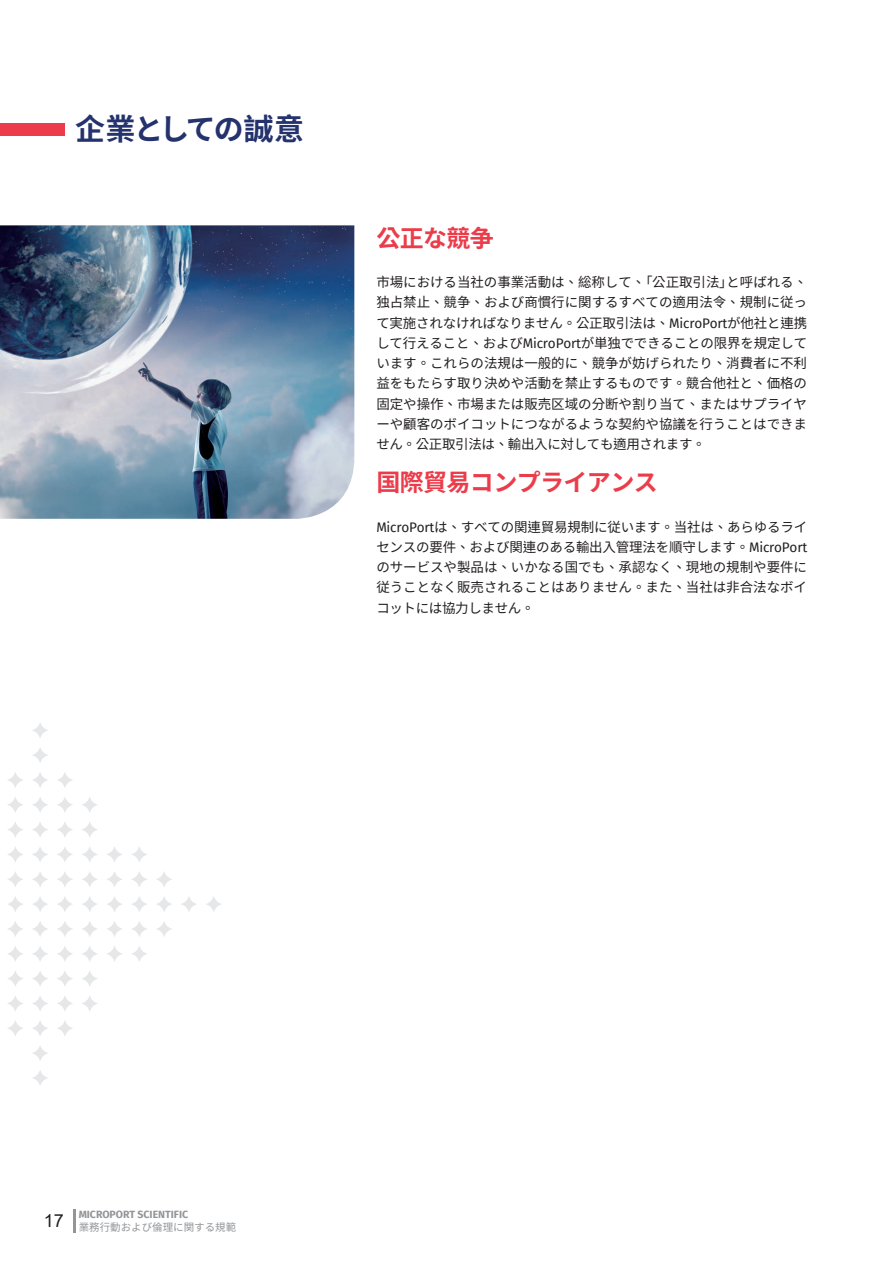
<style>
.page{position:relative;width:893px;height:1263px;background:#fff}
.page>*{position:absolute;margin:0;border:0;box-sizing:border-box;transform-origin:0 0}
.t1{font:700 30px "Noto Sans CJ Ktc";letter-spacing:-.045em;color:#24326d}
.t2{font:700 24px "Noto Sans CJ Ktc";letter-spacing:-.025em;color:#ec3c4b}
.t3{font:13.5px/20.2px "Noto Sans CJ Ktc";letter-spacing:-.005em;color:#231f20;text-align:justify}
.t4{font:700 10.5px "Fira Sans";color:#939598}
.t5{font:10.5px "Noto Sans CJ Ktc";color:#939598}
.s1{font-family:"Fira Sans"}
</style>
<div class="page">
<hr style="left:73px;top:1209px;width:3px;height:23px;background:#939598">
<div style="left:0;top:124px;width:64px;height:12px;background:#ec3c4b"></div>
<img style="left:0;top:225px;width:354px;height:294px">
<svg style="left:206px;top:896px;width:15px;height:16px"></svg>
<svg style="left:181px;top:897px;width:16px;height:15px"></svg>
<svg style="left:157px;top:897px;width:15px;height:15px"></svg>
<svg style="left:132px;top:896px;width:15px;height:16px"></svg>
<svg style="left:107px;top:896px;width:15px;height:16px"></svg>
<svg style="left:82px;top:896px;width:15px;height:16px"></svg>
<svg style="left:57px;top:897px;width:16px;height:15px"></svg>
<svg style="left:33px;top:897px;width:15px;height:15px"></svg>
<svg style="left:8px;top:896px;width:15px;height:16px"></svg>
<svg style="left:156px;top:872px;width:16px;height:15px"></svg>
<svg style="left:132px;top:872px;width:15px;height:15px"></svg>
<svg style="left:107px;top:871px;width:15px;height:16px"></svg>
<svg style="left:82px;top:872px;width:15px;height:15px"></svg>
<svg style="left:57px;top:872px;width:16px;height:15px"></svg>
<svg style="left:32px;top:872px;width:16px;height:15px"></svg>
<svg style="left:8px;top:872px;width:15px;height:15px"></svg>
<svg style="left:132px;top:847px;width:15px;height:15px"></svg>
<svg style="left:107px;top:847px;width:15px;height:15px"></svg>
<svg style="left:82px;top:847px;width:16px;height:15px"></svg>
<svg style="left:57px;top:847px;width:16px;height:15px"></svg>
<svg style="left:32px;top:847px;width:16px;height:15px"></svg>
<svg style="left:8px;top:847px;width:15px;height:15px"></svg>
<svg style="left:82px;top:822px;width:16px;height:15px"></svg>
<svg style="left:57px;top:822px;width:16px;height:15px"></svg>
<svg style="left:32px;top:822px;width:16px;height:15px"></svg>
<svg style="left:8px;top:822px;width:15px;height:15px"></svg>
<svg style="left:82px;top:797px;width:15px;height:15px"></svg>
<svg style="left:57px;top:797px;width:16px;height:15px"></svg>
<svg style="left:32px;top:797px;width:16px;height:15px"></svg>
<svg style="left:8px;top:797px;width:15px;height:16px"></svg>
<svg style="left:57px;top:772px;width:15px;height:15px"></svg>
<svg style="left:33px;top:772px;width:15px;height:16px"></svg>
<svg style="left:33px;top:748px;width:15px;height:15px"></svg>
<svg style="left:32px;top:723px;width:16px;height:15px"></svg>
<svg style="left:8px;top:772px;width:15px;height:16px"></svg>
<svg style="left:157px;top:921px;width:15px;height:16px"></svg>
<svg style="left:132px;top:921px;width:15px;height:16px"></svg>
<svg style="left:107px;top:921px;width:15px;height:16px"></svg>
<svg style="left:82px;top:921px;width:15px;height:16px"></svg>
<svg style="left:57px;top:921px;width:15px;height:15px"></svg>
<svg style="left:33px;top:921px;width:15px;height:16px"></svg>
<svg style="left:8px;top:921px;width:15px;height:16px"></svg>
<svg style="left:132px;top:946px;width:15px;height:16px"></svg>
<svg style="left:107px;top:946px;width:15px;height:16px"></svg>
<svg style="left:82px;top:946px;width:15px;height:16px"></svg>
<svg style="left:57px;top:946px;width:16px;height:15px"></svg>
<svg style="left:32px;top:946px;width:16px;height:15px"></svg>
<svg style="left:8px;top:946px;width:15px;height:16px"></svg>
<svg style="left:82px;top:971px;width:16px;height:15px"></svg>
<svg style="left:57px;top:971px;width:16px;height:15px"></svg>
<svg style="left:32px;top:971px;width:16px;height:15px"></svg>
<svg style="left:8px;top:971px;width:15px;height:15px"></svg>
<svg style="left:82px;top:996px;width:16px;height:15px"></svg>
<svg style="left:57px;top:996px;width:16px;height:15px"></svg>
<svg style="left:32px;top:996px;width:16px;height:15px"></svg>
<svg style="left:8px;top:996px;width:15px;height:15px"></svg>
<svg style="left:57px;top:1021px;width:16px;height:15px"></svg>
<svg style="left:32px;top:1021px;width:16px;height:15px"></svg>
<svg style="left:33px;top:1046px;width:15px;height:15px"></svg>
<svg style="left:33px;top:1070px;width:15px;height:15px"></svg>
<svg style="left:8px;top:1021px;width:15px;height:15px"></svg>
<h1 class="t1" style="left:75px;top:112px;width:231px">企業としての誠意</h1>
<h2 class="t2" style="left:376px;top:224px;width:119px">公正な競争</h2>
<p class="t3" style="left:376px;top:272px;width:432px">市場における当社の事業活動は、総称して、「公正取引法」と呼ばれる、独占禁止、競争、および商慣行に関するすべての適用法令、規制に従って実施されなければなりません。公正取引法は、<span class="s1">MicroPort</span>が他社と連携して行えること、および<span class="s1">MicroPort</span>が単独でできることの限界を規定しています。これらの法規は一般的に、競争が妨げられたり、消費者に不利益をもたらす取り決めや活動を禁止するものです。競合他社と、価格の固定や操作、市場または販売区域の分断や割り当て、またはサプライヤーや顧客のボイコットにつながるような契約や協議を行うことはできません。公正取引法は、輸出入に対しても適用されます。</p>
<h2 class="t2" style="left:376px;top:469px;width:283px">国際貿易コンプライアンス</h2>
<p class="t3" style="left:376px;top:517px;width:432px"><span class="s1">MicroPort</span>は、すべての関連貿易規制に従います。当社は、あらゆるライセンスの要件、および関連のある輸出入管理法を順守します。<span class="s1">MicroPort</span>のサービスや製品は、いかなる国でも、承認なく、現地の規制や要件に従うことなく販売されることはありません。また、当社は非合法なボイコットには協力しません。</p>
<p class="t4" style="left:79px;top:1206px;width:111px">MICROPORT SCIENTIFIC</p>
<p class="t5" style="left:44px;top:1221px;width:194px"><sup>17</sup> 業務行動および倫理に関する規範</p>
</div>
